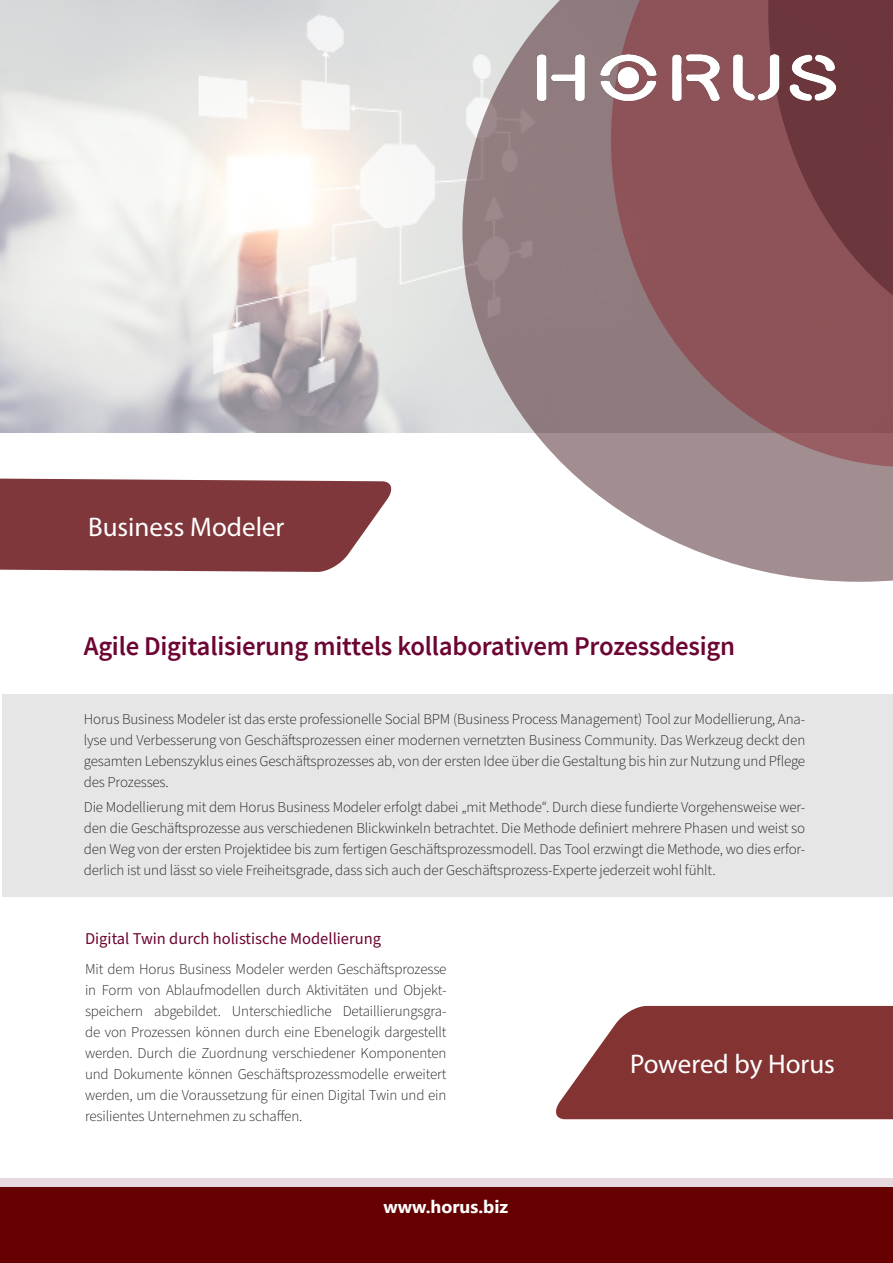
<style>
.page{position:relative;width:893px;height:1263px;background:#fff}
.page>*{position:absolute;margin:0;border:0;box-sizing:border-box;transform-origin:0 0}
.Überschrift{font:600 27px "Source Sans Pro";letter-spacing:-.01em;color:#6c0533}
.t1{font:27px "Myriad Pro";color:#fff}
.t2{font:700 18px "Segoe UI";color:#fff}
.Fließtext{font:16.5px "Source Sans Pro";color:#6c0432}
.Fließtext-2{font:300 15px/21px "Source Sans Pro";letter-spacing:-.01em;color:#231f20;text-align:justify}
</style>
<div class="page">
<img style="left:0;top:0;width:462px;height:433px">
<div style="left:0;top:1187px;width:893px;height:76px;background:#600"></div>
<div style="left:0;top:1178px;width:893px;height:10px;background:#e7d7de"></div>
<svg style="left:462px;top:0;width:431px;height:582px"></svg>
<svg style="left:611px;top:0;width:282px;height:467px;background:#8f5f64"></svg>
<svg style="left:768px;top:0;width:125px;height:354px;background:#7a4248"></svg>
<div style="left:2px;top:694px;width:891px;height:202px;background:#e6e6e6"></div>
<img style="left:538px;top:54px;width:298px;height:49px">
<svg style="left:556px;top:1006px;width:337px;height:113px;background:#904747"></svg>
<svg style="left:0;top:478px;width:392px;height:94px;background:#8b494d"></svg>
<p class="t1" style="left:88px;top:510px;width:198px">Business Modeler</p>
<p class="Überschrift" style="left:84px;top:629px;width:653px">Agile Digitalisierung mittels kollaborativem Prozessdesign</p>
<p class="Fließtext-2" style="left:84px;top:709px;width:723px">Horus Business Modeler ist das erste professionelle Social BPM (Business Process Management) Tool zur Modellierung, Ana&shy;lyse und Verbesserung von Geschäftsprozessen einer modernen vernetzten Business Community. Das Werkzeug deckt den gesamten Lebenszyklus eines Geschäftsprozesses ab, von der ersten Idee über die Gestaltung bis hin zur Nutzung und Pflege des Prozesses.</p>
<p class="Fließtext-2" style="left:84px;top:797px;width:723px">Die Modellierung mit dem Horus Business Modeler erfolgt dabei „mit Methode“. Durch diese fundierte Vorgehensweise wer&shy;den die Geschäftsprozesse aus verschiedenen Blickwinkeln betrachtet. Die Methode definiert mehrere Phasen und weist so den Weg von der ersten Projektidee bis zum fertigen Geschäftsprozessmodell. Das Tool erzwingt die Methode, wo dies erfor&shy;derlich ist und lässt so viele Freiheitsgrade, dass sich auch der Geschäftsprozess-Experte jederzeit wohl fühlt.</p>
<p class="Fließtext" style="left:85px;top:928px;width:298px">Digital Twin durch holistische Modellierung</p>
<p class="Fließtext-2" style="left:85px;top:959px;width:363px">Mit dem Horus Business Modeler werden Geschäftsprozesse in Form von Ablaufmodellen durch Aktivitäten und Objekt&shy;speichern abgebildet. Unterschiedliche Detaillierungsgra&shy;de von Prozessen können durch eine Ebenelogik dargestellt werden. Durch die Zuordnung verschiedener Komponenten und Dokumente können Geschäftsprozessmodelle erweitert werden, um die Voraussetzung für einen Digital Twin und ein resilientes Unternehmen zu schaffen.</p>
<p class="t2" style="left:383px;top:1190px;width:126px">www.horus.biz</p>
<p class="t1" style="left:630px;top:1047px;width:206px">Powered by Horus</p>
</div>
